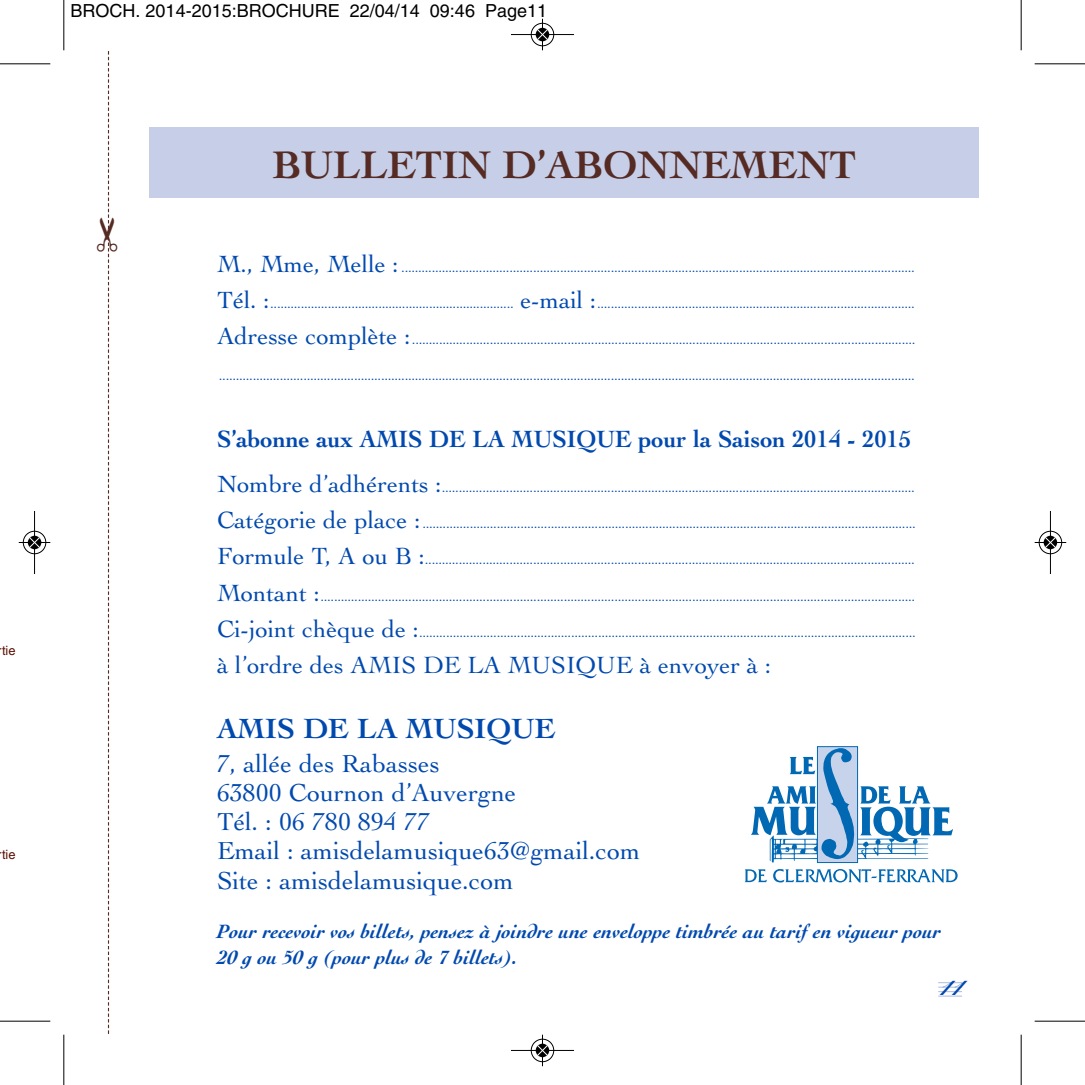
<style>
.page{position:relative;width:1085px;height:1085px;background:#fff}
.page>*{position:absolute;margin:0;border:0;box-sizing:border-box;transform-origin:0 0}
.t1{font:700 40.5px "Cochin";color:#552b24}
.t2{font:700 29.25px "Cochin";color:#0049af}
.t3{font:25.88px/29.2px "Cochin";color:#0049af}
.t4{font:700 24.75px "Cochin";color:#0049af;scale:.95 1}
.t5{font:24.75px "Cochin";color:#0049af}
.t6{font:900 24.75px "Kuenstler Script";color:#0049af}
.t7{font:italic 700 20.25px/25.9px "Cochin";color:#0049af}
.t8{font:18px "Helvetica";color:#000}
.t9{font:13.5px "Cochin";color:#0049af}
.t10{font:12.83px "Helvetica";color:#5a1000}
.s1{font-size:24.75px}
</style>
<div class="page">
<svg style="left:938px;top:982px;width:23px;height:14px"></svg>
<div style="left:149px;top:128px;width:829px;height:70px;background:#c6cee8"></div>
<svg style="left:745px;top:869px;width:22px;height:13px"></svg>
<svg style="left:773px;top:869px;width:184px;height:13px"></svg>
<svg style="left:751px;top:747px;width:201px;height:115px"></svg>
<hr style="left:63px;top:0;width:1px;height:50px;background:#000">
<hr style="left:0;top:63px;width:50px;height:1px;background:#000">
<hr style="left:1020px;top:0;width:1px;height:50px;background:#000">
<hr style="left:1034px;top:63px;width:50px;height:1px;background:#000">
<hr style="left:63px;top:1034px;width:1px;height:50px;background:#000">
<hr style="left:0;top:1020px;width:50px;height:1px;background:#000">
<hr style="left:1020px;top:1034px;width:1px;height:50px;background:#000">
<hr style="left:1034px;top:1020px;width:50px;height:1px;background:#000">
<div style="left:530px;top:23px;width:24px;height:23px;border:1px solid #fff;border-radius:50%"></div>
<hr style="left:511px;top:34px;width:63px;height:1px;background:#000">
<hr style="left:542px;top:19px;width:1px;height:31px;background:#000">
<div style="left:531px;top:23px;width:23px;height:23px;border:1px solid #000;border-radius:50%"></div>
<svg style="left:535px;top:28px;width:14px;height:13px"></svg>
<svg style="left:536px;top:29px;width:12px;height:11px"></svg>
<div style="left:530px;top:1038px;width:24px;height:24px;border:1px solid #fff;border-radius:50%"></div>
<hr style="left:511px;top:1049px;width:63px;height:1px;background:#000">
<hr style="left:542px;top:1034px;width:1px;height:31px;background:#000">
<div style="left:531px;top:1038px;width:23px;height:23px;border:1px solid #000;border-radius:50%"></div>
<svg style="left:535px;top:1043px;width:14px;height:13px"></svg>
<svg style="left:536px;top:1044px;width:12px;height:11px"></svg>
<div style="left:23px;top:530px;width:23px;height:24px;border:1px solid #fff;border-radius:50%"></div>
<hr style="left:34px;top:511px;width:1px;height:63px;background:#000">
<hr style="left:19px;top:542px;width:31px;height:1px;background:#000">
<div style="left:23px;top:531px;width:23px;height:23px;border:1px solid #000;border-radius:50%"></div>
<svg style="left:28px;top:535px;width:13px;height:14px"></svg>
<svg style="left:29px;top:536px;width:11px;height:12px"></svg>
<div style="left:1038px;top:530px;width:24px;height:24px;border:1px solid #fff;border-radius:50%"></div>
<hr style="left:1049px;top:511px;width:1px;height:63px;background:#000">
<hr style="left:1034px;top:542px;width:31px;height:1px;background:#000">
<div style="left:1038px;top:531px;width:23px;height:23px;border:1px solid #000;border-radius:50%"></div>
<svg style="left:1043px;top:535px;width:13px;height:14px"></svg>
<svg style="left:1044px;top:536px;width:11px;height:12px"></svg>
<svg style="left:107px;top:51px;width:3px;height:982px"></svg>
<p class="t10" style="left:-2px;top:645px;width:19px">rtie</p>
<p class="t10" style="left:-2px;top:849px;width:19px">rtie</p>
<h3 class="t8" style="left:71px;top:4px;width:478px">BROCH. 2014-2015:BROCHURE 22/04/14 09:46 Page11</h3>
<h1 class="t1" style="left:272px;top:149px;width:584px">BULLETIN D’ABONNEMENT</h1>
<p class="t9" style="left:217px;top:262px;width:699px"><span class="s1">M., Mme, Melle :</span> ........................................................................................................................................................</p>
<p class="t9" style="left:217px;top:298px;width:699px"><span class="s1">Tél. :</span>........................................................................ <span class="s1">e-mail :</span>..............................................................................................</p>
<p class="t9" style="left:217px;top:334px;width:700px"><span class="s1">Adresse complète :</span>.....................................................................................................................................................</p>
<p class="t9" style="left:219px;top:370px;width:697px">..............................................................................................................................................................................................................</p>
<h3 class="t4" style="left:217px;top:429px;width:732px">S’abonne aux AMIS DE LA MUSIQUE pour la Saison 2014 - 2015</h3>
<p class="t9" style="left:217px;top:482px;width:699px"><span class="s1">Nombre d’adhérents :</span>............................................................................................................................................</p>
<p class="t9" style="left:217px;top:518px;width:700px"><span class="s1">Catégorie de place :</span> ..................................................................................................................................................</p>
<p class="t9" style="left:217px;top:554px;width:699px"><span class="s1">Formule T, A ou B :</span>.................................................................................................................................................</p>
<p class="t9" style="left:217px;top:590px;width:699px"><span class="s1">Montant :</span>................................................................................................................................................................................</p>
<p class="t9" style="left:217px;top:626px;width:700px"><span class="s1">Ci-joint chèque de :</span>...................................................................................................................................................</p>
<h3 class="t5" style="left:217px;top:654px;width:555px">à l’ordre des AMIS DE LA MUSIQUE à envoyer à :</h3>
<h2 class="t2" style="left:217px;top:717px;width:340px">AMIS DE LA MUSIQUE</h2>
<h3 class="t3" style="left:217px;top:750px;width:424px">7, allée des Rabasses<br>63800 Cournon d’Auvergne<br>Tél. : 06 780 894 77<br>Email : amisdelamusique63@gmail.com<br>Site : amisdelamusique.com</h3>
<h3 class="t7" style="left:217px;top:920px;width:725px">Pour recevoir vos billets, pensez à joindre une enveloppe timbrée au tarif en vigueur pour<br>20 g ou 50 g (pour plus de 7 billets).</h3>
<h3 class="t6" style="left:939px;top:979px;width:25px">11</h3>
</div>
